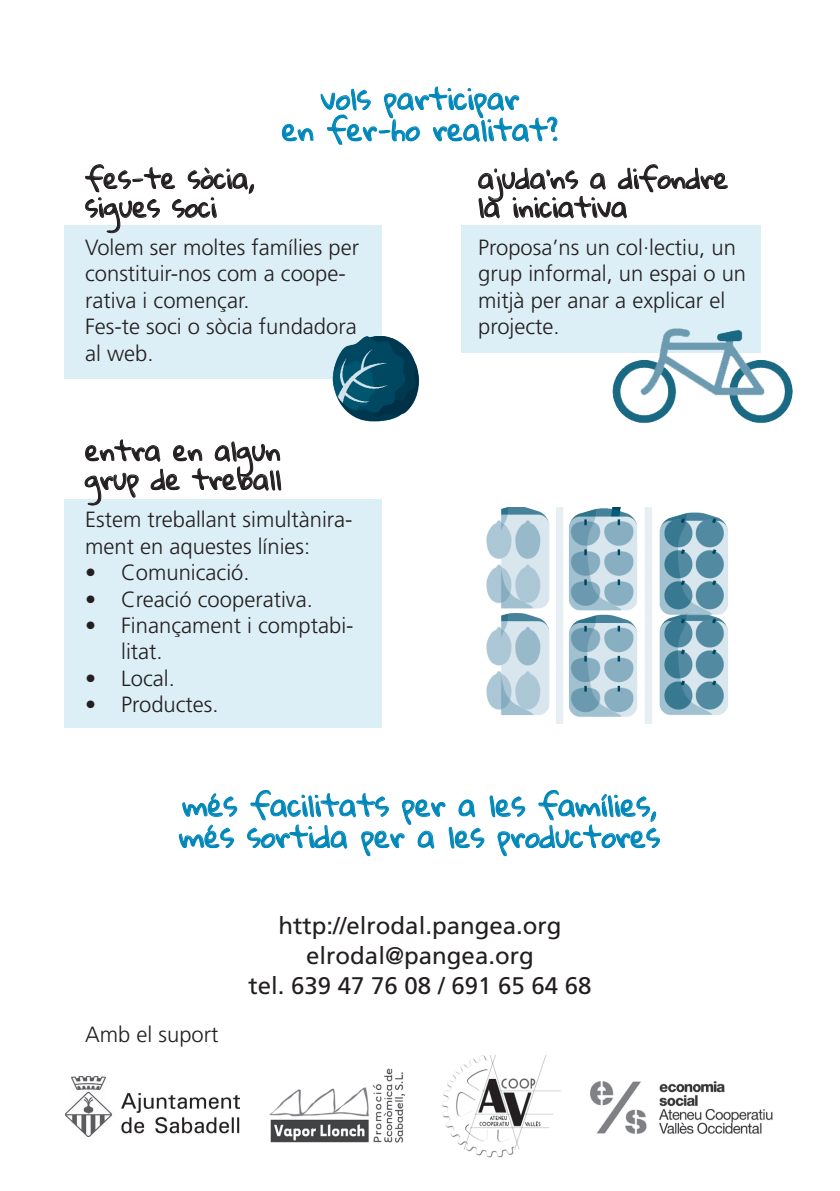
<style>
.page{position:relative;width:840px;height:1191px;background:#fff}
.page>*{position:absolute;margin:0;border:0;box-sizing:border-box;transform-origin:0 0}
.titol_centrat{font:26px/31.2px "Gloria Hallelujah";color:#0087ba;text-align:center}
.titulin{font:24px/28.8px "Gloria Hallelujah";color:#231f20}
.titol_centrat-2{font:24px/30px "Frutiger LT Std";color:#231f20;text-align:center}
.t1{font:300 22px/26.4px "Frutiger LT Std";color:#231f20}
</style>
<div class="page">
<div style="left:461px;top:225px;width:299px;height:128px;background:#dceef6"></div>
<div style="left:64px;top:225px;width:317px;height:153px;background:#dceef6"></div>
<div style="left:64px;top:499px;width:317px;height:228px;background:#dceef6"></div>
<img style="left:486px;top:507px;width:242px;height:216px">
<svg style="left:281px;top:123px;width:33px;height:19px"></svg>
<svg style="left:320px;top:86px;width:238px;height:59px"></svg>
<svg style="left:85px;top:164px;width:169px;height:70px"></svg>
<svg style="left:84px;top:439px;width:197px;height:67px"></svg>
<svg style="left:478px;top:164px;width:250px;height:55px"></svg>
<img style="left:612px;top:282px;width:181px;height:141px">
<img style="left:331px;top:309px;width:88px;height:113px">
<svg style="left:179px;top:793px;width:59px;height:56px"></svg>
<svg style="left:247px;top:790px;width:413px;height:66px"></svg>
<img style="left:65px;top:1076px;width:174px;height:60px">
<img style="left:442px;top:1055px;width:119px;height:103px">
<img style="left:590px;top:1081px;width:183px;height:54px">
<img style="left:269px;top:1068px;width:137px;height:75px">
<p class="titol_centrat" style="left:282px;top:85px;width:277px">vols participar<br>en fer-ho realitat?</p>
<p class="titulin" style="left:85px;top:166px;width:171px">fes-te sòcia, sigues soci</p>
<p class="t1" style="left:85px;top:235px;width:275px">Volem ser moltes famílies per constituir-nos com a coope&shy;rativa i començar.<br>Fes-te soci o sòcia fundadora al web.</p>
<p class="titulin" style="left:85px;top:438px;width:198px">entra en algun grup de treball</p>
<p class="t1" style="left:85px;top:507px;width:269px">Estem treballant simultànira&shy;ment en aquestes línies:</p>
<p class="t1" style="left:85px;top:559px;width:166px">• Comunicació.</p>
<p class="t1" style="left:85px;top:586px;width:229px">• Creació cooperativa.</p>
<p class="t1" style="left:121px;top:612px;width:234px;text-indent:-36px">• Finançament i comptabi&shy;litat.</p>
<p class="t1" style="left:85px;top:665px;width:91px">• Local.</p>
<p class="t1" style="left:85px;top:691px;width:135px">• Productes.</p>
<p class="titulin" style="left:478px;top:166px;width:251px">ajuda’ns a difondre la iniciativa</p>
<p class="t1" style="left:478px;top:235px;width:269px">Proposa’ns un col·lectiu, un grup informal, un espai o un mitjà per anar a explicar el projecte.</p>
<p class="titol_centrat" style="left:179px;top:791px;width:482px;text-align:left">més facilitats per a les famílies, més sortida per a les productores</p>
<p class="t1" style="left:85px;top:1021px;width:135px">Amb el suport</p>
<p class="titol_centrat-2" style="left:278px;top:910px;width:284px">http://elrodal.pangea.org</p>
<p class="titol_centrat-2" style="left:248px;top:940px;width:344px">elrodal@pangea.org<br>tel. 639 47 76 08 / 691 65 64 68</p>
</div>
